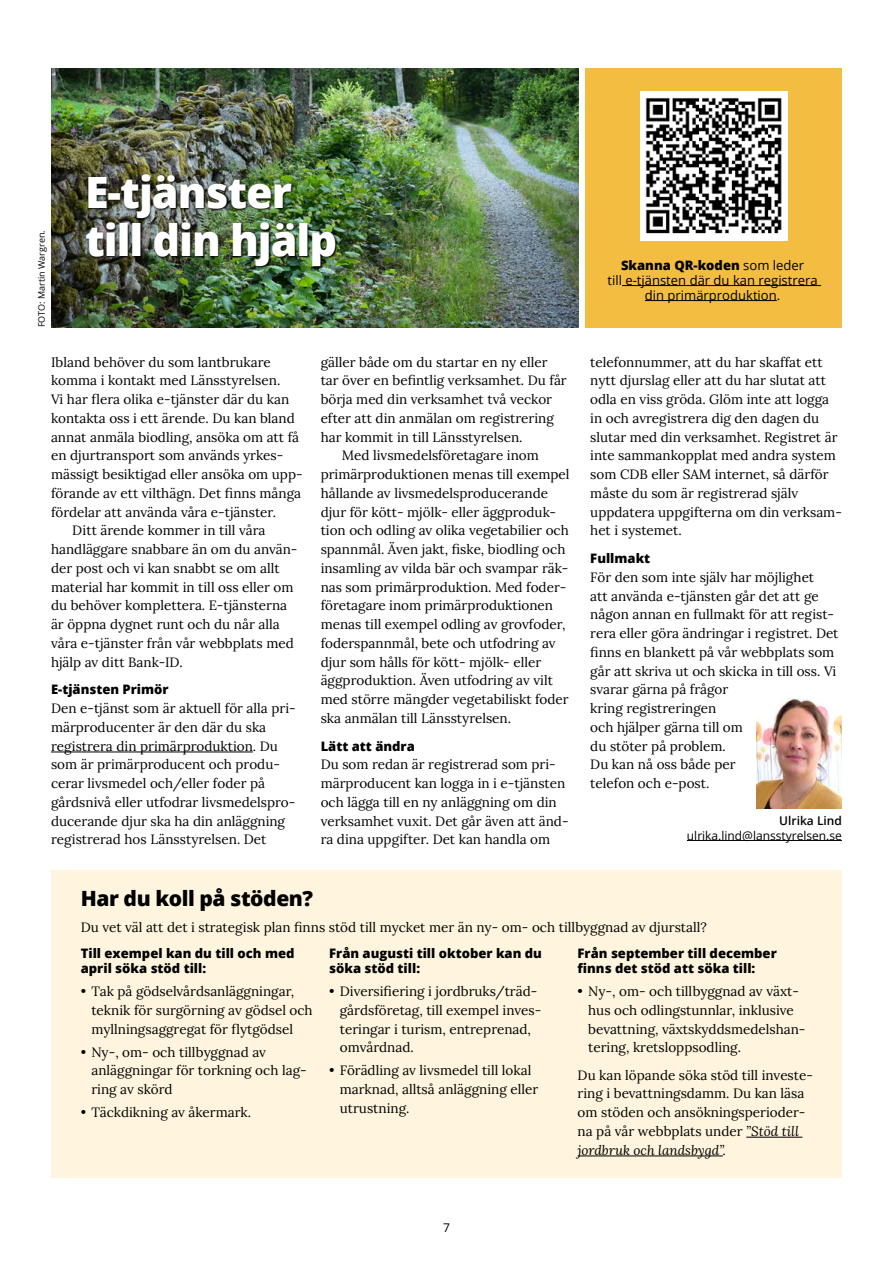
<style>
.page{position:relative;width:893px;height:1263px;background:#fff}
.page>*{position:absolute;margin:0;border:0;box-sizing:border-box;transform-origin:0 0}
.Rubrik_1{font:800 43.05px/48.2px "Open Sans";letter-spacing:-.025em;color:#fff}
.Rubrik_2{font:800 21px "Open Sans";letter-spacing:-.02em;color:#000}
.Brödtext_utan_luft_e{font:13.5px/18.8px "Lora";color:#000}
.Brödtext_med_indrag{font:13.5px/18.8px "Lora";color:#000}
.punktlista{font:13.5px/18.8px "Lora";color:#000}
.Mellanrubrik{font:800 13.05px/15px "Open Sans";color:#000}
.Mellanrubrik-2{font:13.05px/15px "Open Sans";color:#000;text-align:center}
.artikelförfattare_me{font:12px "Open Sans";color:#000}
.Artikelförfattare{font:600 12px "Open Sans";color:#000}
.t1{font:9px "Open Sans";color:#000}
.s1{font-weight:800}
.s2{font-style:italic}
</style>
<div class="page">
<div style="left:51px;top:871px;width:791px;height:307px;background:#fff5de"></div>
<hr style="left:51px;top:752px;width:202px;height:1px;background:#000">
<img style="left:757px;top:698px;width:85px;height:110px">
<img style="left:51px;top:68px;width:527px;height:259px">
<hr style="left:746px;top:1137px;width:56px;height:1px;background:#000">
<hr style="left:578px;top:1155px;width:145px;height:1px;background:#000">
<div style="left:585px;top:68px;width:257px;height:259px;background:#f3bd42"></div>
<img style="left:641px;top:92px;width:146px;height:148px">
<hr style="left:622px;top:285px;width:199px;height:1px;background:#000">
<hr style="left:645px;top:300px;width:132px;height:1px;background:#000">
<hr style="left:687px;top:840px;width:155px;height:1px;background:#000">
<img style="left:85px;top:175px;width:254px;height:94px">
<p class="t1" style="left:35px;top:327px;width:99px;rotate:-90deg">FOTO: Martin Wargren.</p>
<h1 class="Rubrik_1" style="left:85px;top:166px;width:254px">E-tjänster till din hjälp</h1>
<p class="Brödtext_utan_luft_e" style="left:51px;top:351px;width:253px">Ibland behöver du som lantbrukare komma i kontakt med Länsstyrelsen.<br>Vi har flera olika e-tjänster där du kan kontakta oss i ett ärende. Du kan bland annat anmäla biodling, ansöka om att få en djurtransport som används yrkes&shy;mässigt besiktigad eller ansöka om upp&shy;förande av ett vilthägn. Det finns många fördelar att använda våra e-tjänster.</p>
<p class="Brödtext_med_indrag" style="left:51px;top:520px;width:248px;text-indent:21px">Ditt ärende kommer in till våra handläggare snabbare än om du använ&shy;der post och vi kan snabbt se om allt material har kommit in till oss eller om du behöver komplettera. E-tjänsterna är öppna dygnet runt och du når alla våra e-tjänster från vår webbplats med hjälp av ditt Bank-ID.</p>
<h2 class="Mellanrubrik" style="left:51px;top:681px;width:119px">E-tjänsten Primör</h2>
<p class="Brödtext_utan_luft_e" style="left:51px;top:698px;width:246px">Den e-tjänst som är aktuell för alla pri&shy;märproducenter är den där du ska registrera din primärproduktion. Du som är primärproducent och produ&shy;cerar livsmedel och/eller foder på gårdsnivå eller utfodrar livsmedelspro&shy;ducerande djur ska ha din anläggning registrerad hos Länsstyrelsen. Det</p>
<p class="Brödtext_utan_luft_e" style="left:321px;top:351px;width:248px">gäller både om du startar en ny eller tar över en befintlig verksamhet. Du får börja med din verksamhet två veckor efter att din anmälan om registrering har kommit in till Länsstyrelsen.</p>
<p class="Brödtext_med_indrag" style="left:321px;top:445px;width:250px;text-indent:21px">Med livsmedelsföretagare inom primärproduktionen menas till exempel hållande av livsmedelsproducerande djur för kött- mjölk- eller äggproduk&shy;tion och odling av olika vegetabilier och spannmål. Även jakt, fiske, biodling och insamling av vilda bär och svampar räk&shy;nas som primärproduktion. Med foder&shy;företagare inom primärproduktionen menas till exempel odling av grovfoder, foderspannmål, bete och utfodring av djur som hålls för kött- mjölk- eller äggproduktion. Även utfodring av vilt med större mängder vegetabiliskt foder ska anmälan till Länsstyrelsen.</p>
<h2 class="Mellanrubrik" style="left:321px;top:738px;width:96px">Lätt att ändra</h2>
<p class="Brödtext_utan_luft_e" style="left:321px;top:754px;width:249px">Du som redan är registrerad som pri&shy;märproducent kan logga in i e-tjänsten och lägga till en ny anläggning om din verksamhet vuxit. Det går även att änd&shy;ra dina uppgifter. Det kan handla om</p>
<h2 class="Mellanrubrik-2" style="left:607px;top:257px;width:212px"><span class="s1">Skanna QR-koden</span> som leder<br>till e-tjänsten där du kan registrera din primärproduktion.</h2>
<p class="Brödtext_utan_luft_e" style="left:590px;top:351px;width:253px">telefonnummer, att du har skaffat ett nytt djurslag eller att du har slutat att odla en viss gröda. Glöm inte att logga in och avregistrera dig den dagen du slutar med din verksamhet. Registret är inte sammankopplat med andra system som CDB eller SAM internet, så därför måste du som är registrerad själv uppdatera uppgifterna om din verksam&shy;het i systemet.</p>
<h2 class="Mellanrubrik" style="left:590px;top:550px;width:61px">Fullmakt</h2>
<p class="Brödtext_utan_luft_e" style="left:590px;top:567px;width:250px">För den som inte själv har möjlighet<br>att använda e-tjänsten går det att ge någon annan en fullmakt för att regist&shy;rera eller göra ändringar i registret. Det finns en blankett på vår webbplats som går att skriva ut och skicka in till oss. Vi svarar gärna på frågor<br>kring registreringen<br>och hjälper gärna till om<br>du stöter på problem.<br>Du kan nå oss både per<br>telefon och e-post.</p>
<p class="Artikelförfattare" style="left:779px;top:813px;width:64px">Ulrika Lind</p>
<p class="artikelförfattare_me" style="left:687px;top:827px;width:157px">ulrika.lind@lansstyrelsen.se</p>
<h1 class="Rubrik_2" style="left:81px;top:882px;width:234px">Har du koll på stöden?</h1>
<p class="Brödtext_utan_luft_e" style="left:81px;top:917px;width:628px">Du vet väl att det i strategisk plan finns stöd till mycket mer än ny- om- och tillbyggnad av djurstall?</p>
<h2 class="Mellanrubrik" style="left:81px;top:945px;width:215px">Till exempel kan du till och med april söka stöd till:</h2>
<p class="punktlista" style="left:91px;top:981px;width:223px;text-indent:-11px">• Tak på gödselvårdsanläggningar, teknik för surgörning av gödsel och myllningsaggregat för flytgödsel</p>
<p class="punktlista" style="left:91px;top:1041px;width:217px;text-indent:-11px">• Ny-, om- och tillbyggnad av anläggningar för torkning och lag&shy;ring av skörd</p>
<p class="punktlista" style="left:81px;top:1102px;width:172px">• Täckdikning av åkermark.</p>
<h2 class="Mellanrubrik" style="left:329px;top:945px;width:214px">Från augusti till oktober kan du söka stöd till:</h2>
<p class="punktlista" style="left:340px;top:981px;width:203px;text-indent:-11px">• Diversifiering i jordbruks/träd&shy;gårdsföretag, till exempel inves&shy;teringar i turism, entreprenad, omvårdnad.</p>
<p class="punktlista" style="left:340px;top:1060px;width:200px;text-indent:-11px">• Förädling av livsmedel till lokal marknad, alltså anläggning eller utrustning.</p>
<p class="artikelförfattare_me" style="left:443px;top:1219px;width:8px">7</p>
<h2 class="Mellanrubrik" style="left:578px;top:945px;width:201px">Från september till december finns det stöd att söka till:</h2>
<p class="punktlista" style="left:588px;top:981px;width:219px;text-indent:-11px">• Ny-, om- och tillbyggnad av växt&shy;hus och odlingstunnlar, inklusive bevattning, växtskyddsmedelshan&shy;tering, kretsloppsodling.</p>
<p class="Brödtext_utan_luft_e" style="left:578px;top:1064px;width:237px">Du kan löpande söka stöd till investe&shy;ring i bevattningsdamm. Du kan läsa om stöden och ansökningsperioder&shy;na på vår webbplats under <span class="s2">”Stöd till jordbruk och landsbygd”.</span></p>
</div>
